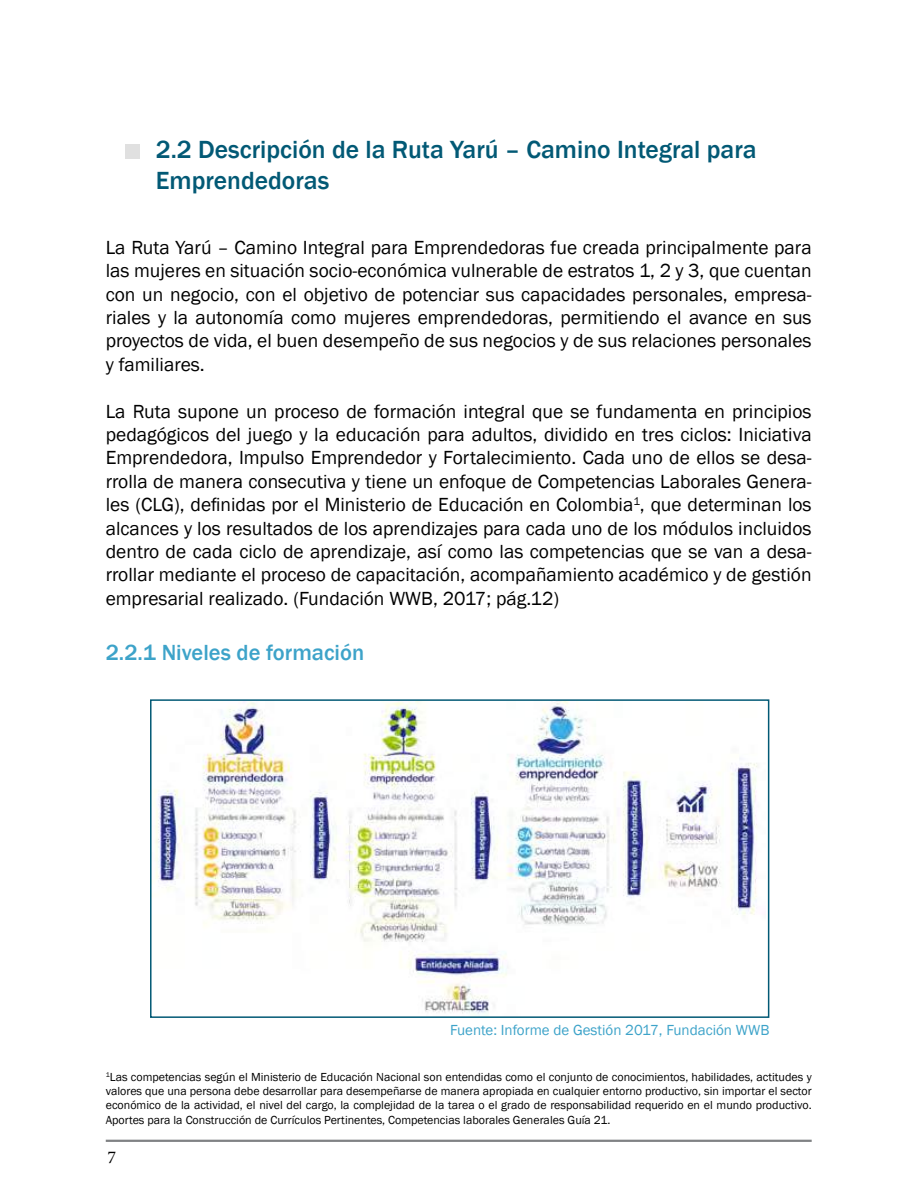
<style>
.page{position:relative;width:918px;height:1188px;background:#fff}
.page>*{position:absolute;margin:0;border:0;box-sizing:border-box;transform-origin:0 0}
.t1{font:500 25.5px/30.6px "Franklin Gothic";color:#025975}
.t2{font:500 22.5px "Franklin Gothic";color:#3da3c9}
.t3{font:19.5px/23.4px "Franklin Gothic";color:#000;text-align:justify}
.t4{font:18px "Minion Pro";color:#000}
.t5{font:15px "Franklin Gothic";color:#3da3c9}
.t6{font:12px/14.4px "Franklin Gothic";color:#000;text-align:justify}
</style>
<div class="page">
<div style="left:125px;top:144px;width:14px;height:15px;background:#e0e0e0"></div>
<img style="left:155px;top:702px;width:603px;height:313px">
<div style="left:150px;top:699px;width:619px;height:319px;border:2px solid #025975"></div>
<hr style="left:106px;top:1140px;width:706px;height:2px;background:#808284">
<h1 class="t1" style="left:156px;top:135px;width:602px">2.2 Descripción de la Ruta Yarú – Camino Integral para<br>Emprendedoras</h1>
<p class="t3" style="left:106px;top:236px;width:707px">La Ruta Yarú – Camino Integral para Emprendedoras fue creada principalmente para las mujeres en situación socio-económica vulnerable de estratos 1, 2 y 3, que cuentan con un negocio, con el objetivo de potenciar sus capacidades personales, empresa&shy;riales y la autonomía como mujeres emprendedoras, permitiendo el avance en sus proyectos de vida, el buen desempeño de sus negocios y de sus relaciones personales y familiares.</p>
<p class="t3" style="left:106px;top:400px;width:707px">La Ruta supone un proceso de formación integral que se fundamenta en principios pedagógicos del juego y la educación para adultos, dividido en tres ciclos: Iniciativa Emprendedora, Impulso Emprendedor y Fortalecimiento. Cada uno de ellos se desa&shy;rrolla de manera consecutiva y tiene un enfoque de Competencias Laborales Genera&shy;les (CLG), definidas por el Ministerio de Educación en Colombia<sup>1</sup>, que determinan los alcances y los resultados de los aprendizajes para cada uno de los módulos incluidos dentro de cada ciclo de aprendizaje, así como las competencias que se van a desa&shy;rrollar mediante el proceso de capacitación, acompañamiento académico y de gestión empresarial realizado. (Fundación WWB, 2017; pág.12)</p>
<p class="t2" style="left:106px;top:639px;width:260px">2.2.1 Niveles de formación</p>
<p class="t5" style="left:450px;top:1021px;width:321px">Fuente: Informe de Gestión 2017, Fundación WWB</p>
<p class="t6" style="left:106px;top:1070px;width:707px"><sup>1</sup>Las competencias según el Ministerio de Educación Nacional son entendidas como el conjunto de conocimientos, habilidades, actitudes y valores que una persona debe desarrollar para desempeñarse de manera apropiada en cualquier entorno productivo, sin importar el sector económico de la actividad, el nivel del cargo, la complejidad de la tarea o el grado de responsabilidad requerido en el mundo productivo.<br>Aportes para la Construcción de Currículos Pertinentes, Competencias laborales Generales Guía 21.</p>
<p class="t4" style="left:107px;top:1145px;width:10px">7</p>
</div>
